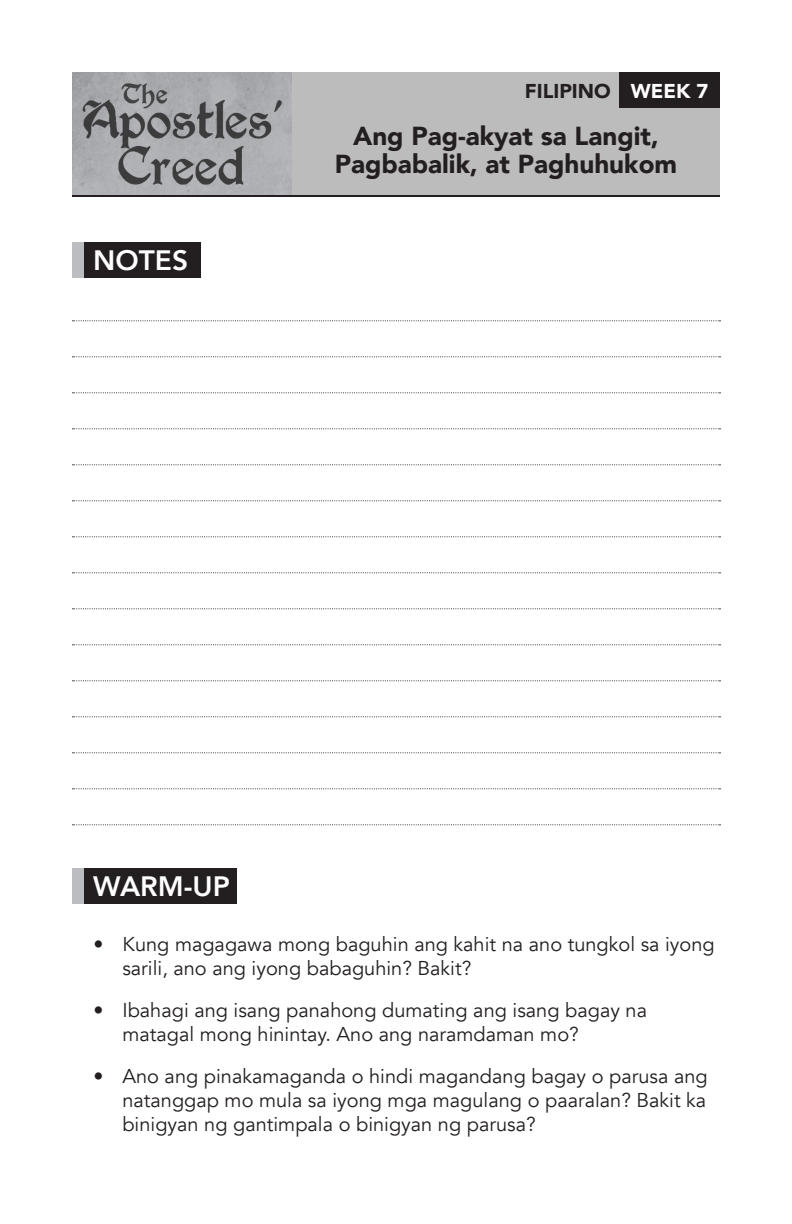
<style>
.page{position:relative;width:792px;height:1224px;background:#fff}
.page>*{position:absolute;margin:0;border:0;box-sizing:border-box;transform-origin:0 0}
.header_text{font:800 28px "Avenir";color:#fff}
.t1{font:900 26px/28px "Avenir";color:#231f20;text-align:center}
.t2{font:20px/24px "Avenir";color:#231f20}
.t3{font:900 20px "Avenir";color:#231f20}
.s1{color:#fff}
</style>
<div class="page">
<svg style="left:72px;top:320px;width:649px;height:1px"></svg>
<svg style="left:72px;top:356px;width:649px;height:1px"></svg>
<svg style="left:72px;top:392px;width:649px;height:1px"></svg>
<svg style="left:72px;top:428px;width:649px;height:1px"></svg>
<svg style="left:72px;top:464px;width:649px;height:1px"></svg>
<svg style="left:72px;top:500px;width:649px;height:1px"></svg>
<svg style="left:72px;top:536px;width:649px;height:1px"></svg>
<svg style="left:72px;top:572px;width:649px;height:1px"></svg>
<svg style="left:72px;top:608px;width:649px;height:1px"></svg>
<svg style="left:72px;top:644px;width:649px;height:1px"></svg>
<svg style="left:72px;top:680px;width:649px;height:1px"></svg>
<svg style="left:72px;top:716px;width:649px;height:1px"></svg>
<svg style="left:72px;top:752px;width:649px;height:1px"></svg>
<svg style="left:72px;top:788px;width:649px;height:1px"></svg>
<svg style="left:72px;top:824px;width:649px;height:1px"></svg>
<div style="left:292px;top:72px;width:428px;height:124px;background:#bdbcbc"></div>
<hr style="left:72px;top:195px;width:648px;height:2px;background:#231f20">
<div style="left:619px;top:72px;width:101px;height:36px;background:#231f20"></div>
<img style="left:72px;top:72px;width:220px;height:123px">
<div style="left:72px;top:242px;width:12px;height:36px;background:#bcbdc0"></div>
<div style="left:84px;top:242px;width:117px;height:36px;background:#231f20"></div>
<div style="left:72px;top:868px;width:12px;height:36px;background:#bcbdc0"></div>
<div style="left:84px;top:868px;width:153px;height:36px;background:#231f20"></div>
<p class="t3" style="left:525px;top:73px;width:185px">FILIPINO <span class="s1">WEEK 7</span></p>
<p class="header_text" style="left:93px;top:235px;width:96px">NOTES</p>
<p class="t1" style="left:335px;top:122px;width:344px">Ang Pag-akyat sa Langit,<br>Pagbabalik, at Paghuhukom</p>
<p class="header_text" style="left:93px;top:861px;width:138px">WARM-UP</p>
<p class="t2" style="left:122px;top:933px;width:594px;text-indent:-29px">• Kung magagawa mong baguhin ang kahit na ano tungkol sa iyong sarili, ano ang iyong babaguhin? Bakit?</p>
<p class="t2" style="left:122px;top:999px;width:526px;text-indent:-29px">• Ibahagi ang isang panahong dumating ang isang bagay na matagal mong hinintay. Ano ang naramdaman mo?</p>
<p class="t2" style="left:122px;top:1065px;width:587px;text-align:justify;text-indent:-29px">• Ano ang pinakamaganda o hindi magandang bagay o parusa ang natanggap mo mula sa iyong mga magulang o paaralan? Bakit ka binigyan ng gantimpala o binigyan ng parusa?</p>
</div>
